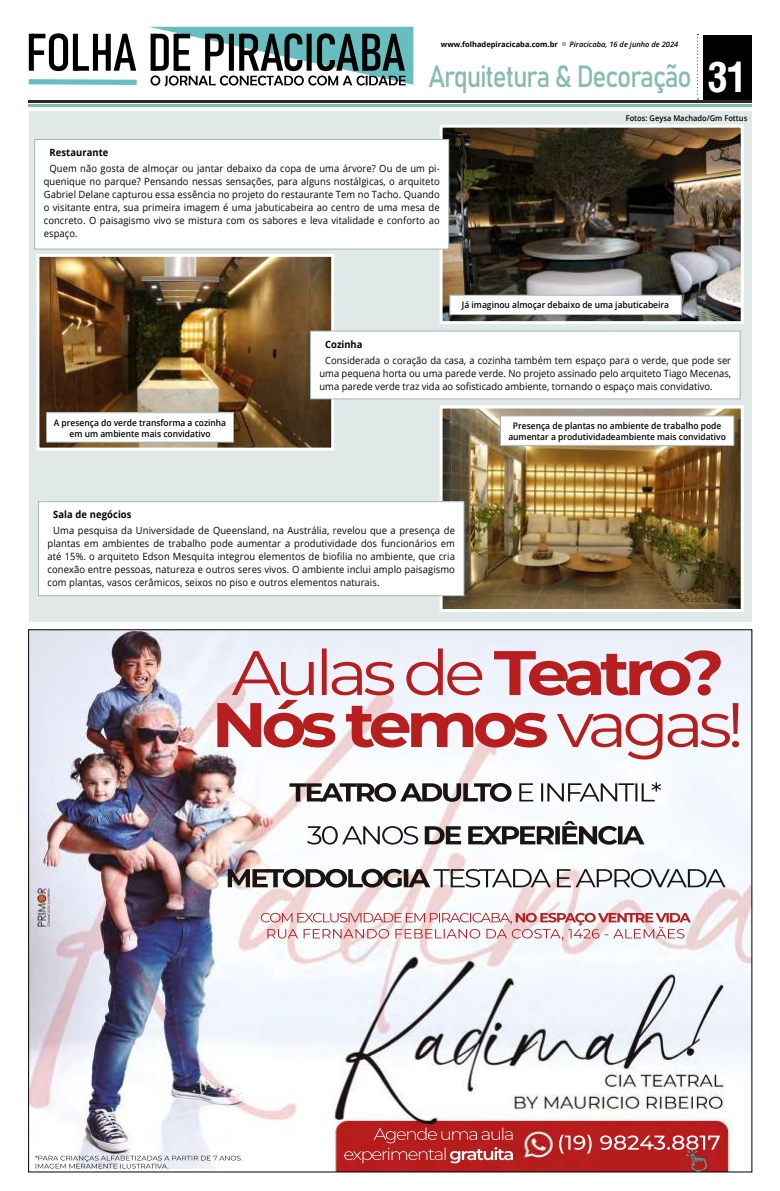
<style>
.page{position:relative;width:780px;height:1191px;background:#fff}
.page>*{position:absolute;margin:0;border:0;box-sizing:border-box;transform-origin:0 0}
.t1{font:30.3px "Bahnschrift";letter-spacing:-.045em;color:#85bbb3;scale:.86 1}
.t2{font:10px/13px "Open Sans";letter-spacing:.01em;color:#000;text-align:justify;scale:.94 1}
.t3{font:700 10px "Open Sans";letter-spacing:.01em;color:#000;scale:.94 1}
.t4{font:600 9px/11px "Open Sans";color:#000;text-align:center;scale:.94 1}
.t5{font:600 8px "Open Sans";color:#000;scale:.94 1}
.t6{font:700 7.5px "Open Sans";color:#000}
.t7{font:italic 600 7.5px "Open Sans";color:#000}
.s1{font-family:"Arena Condensed";font-weight:700;font-size:40.6px;color:#fff}
</style>
<div class="page">
<div style="left:29px;top:112px;width:722px;height:510px;background:#e1e9e8"></div>
<img style="left:40px;top:258px;width:290px;height:188px">
<div style="left:36px;top:254px;width:298px;height:196px;border:3px solid #fff"></div>
<div style="left:703px;top:36px;width:48px;height:64px;background:#000"></div>
<hr style="left:29px;top:104px;width:722px;height:2px;background:#85bbb3">
<hr style="left:29px;top:100px;width:722px;height:3px;background:#2c2824">
<svg style="left:697px;top:34px;width:1px;height:65px"></svg>
<svg style="left:28px;top:27px;width:385px;height:59px"></svg>
<div style="left:47px;top:413px;width:186px;height:29px;background:#fff"></div>
<div style="left:46px;top:412px;width:188px;height:30px;border:1px solid #a1b7b3"></div>
<div style="left:310px;top:331px;width:430px;height:68px;background:#fff"></div>
<div style="left:310px;top:330px;width:430px;height:69px;border:1px solid #a1b7b3"></div>
<img style="left:443px;top:129px;width:296px;height:191px">
<div style="left:439px;top:125px;width:304px;height:199px;border:3px solid #fff"></div>
<div style="left:449px;top:295px;width:232px;height:19px;background:#fff"></div>
<div style="left:449px;top:295px;width:232px;height:20px;border:1px solid #a1b7b3"></div>
<div style="left:35px;top:139px;width:413px;height:110px;background:#fff"></div>
<div style="left:34px;top:139px;width:415px;height:110px;border:1px solid #a1b7b3"></div>
<img style="left:443px;top:409px;width:296px;height:199px">
<div style="left:439px;top:405px;width:304px;height:207px;border:3px solid #fff"></div>
<div style="left:500px;top:416px;width:233px;height:29px;background:#fff"></div>
<div style="left:500px;top:415px;width:234px;height:31px;border:1px solid #a1b7b3"></div>
<div style="left:39px;top:501px;width:425px;height:94px;background:#fff"></div>
<div style="left:38px;top:501px;width:426px;height:95px;border:1px solid #a1b7b3"></div>
<img style="left:30px;top:631px;width:720px;height:539px">
<img style="left:684px;top:1147px;width:23px;height:25px">
<p class="t6" style="left:441px;top:39px;width:118px">www.folhadepiracicaba.com.br</p>
<p class="t7" style="left:569px;top:39px;width:110px">Piracicaba, 16 de junho de 2024</p>
<h1 class="t1" style="left:428px;top:53px;width:372px">Arquitetura &amp; Decoração <span class="s1">31</span></h1>
<p class="t3" style="left:49px;top:145px;width:64px">Restaurante</p>
<p class="t2" style="left:44px;top:162px;width:423px;text-indent:6px">Quem não gosta de almoçar ou jantar debaixo da copa de uma árvore? Ou de um pi&shy;quenique no parque? Pensando nessas sensações, para alguns nostálgicas, o arquiteto Gabriel Delane capturou essa essência no projeto do restaurante Tem no Tacho. Quando o visitante entra, sua primeira imagem é uma jabuticabeira ao centro de uma mesa de concreto. O paisagismo vivo se mistura com os sabores e leva vitalidade e conforto ao espaço.</p>
<p class="t5" style="left:625px;top:112px;width:131px">Fotos: Geysa Machado/Gm Fottus</p>
<p class="t4" style="left:462px;top:299px;width:222px">Já imaginou almoçar debaixo de uma jabuticabeira</p>
<p class="t4" style="left:54px;top:417px;width:185px">A presença do verde transforma a cozinha em um ambiente mais convidativo</p>
<p class="t3" style="left:325px;top:337px;width:41px">Cozinha</p>
<p class="t2" style="left:319px;top:353px;width:439px;text-indent:6px">Considerada o coração da casa, a cozinha também tem espaço para o verde, que pode ser uma pequena horta ou uma parede verde. No projeto assinado pelo arquiteto Tiago Mecenas, uma parede verde traz vida ao sofisticado ambiente, tornando o espaço mais convidativo.</p>
<p class="t4" style="left:508px;top:420px;width:233px">Presença de plantas no ambiente de trabalho pode aumentar a produtividadeambiente mais convidativo</p>
<p class="t3" style="left:53px;top:507px;width:85px">Sala de negócios</p>
<p class="t2" style="left:48px;top:524px;width:435px;text-indent:6px">Uma pesquisa da Universidade de Queensland, na Austrália, revelou que a presença de plantas em ambientes de trabalho pode aumentar a produtividade dos funcionários em até 15%. o arquiteto Edson Mesquita integrou elementos de biofilia no ambiente, que cria conexão entre pessoas, natureza e outros seres vivos. O ambiente inclui amplo paisagismo com plantas, vasos cerâmicos, seixos no piso e outros elementos naturais.</p>
</div>
